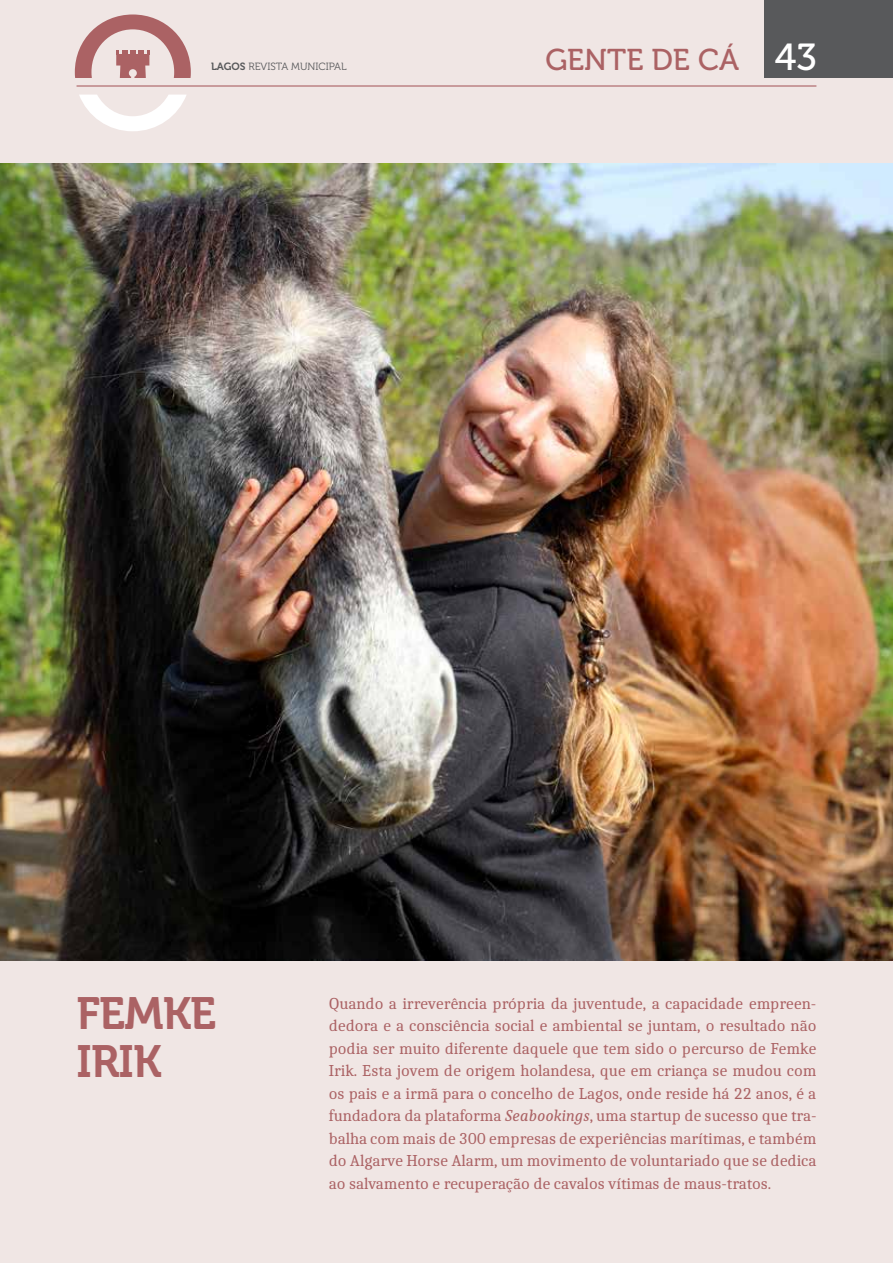
<style>
.page{position:relative;width:893px;height:1263px;background:#f0e6e4}
.page>*{position:absolute;margin:0;border:0;box-sizing:border-box;transform-origin:0 0}
.t1{font:45px/48px "Museo 700";letter-spacing:-.02em;color:#ab6264}
.t2{font:30px "Museo 500";color:#ab6264}
.t3{font:16.5px/22.5px "Caladea";letter-spacing:-.005em;color:#ab6264;text-align:justify}
.t4{font:10.5px "Museo 300";color:#58595b}
.s1{font-family:"Museo 700"}
.s2{font-size:37.5px;color:#fff}
.s3{font-style:italic}
</style>
<div class="page">
<svg style="left:75px;top:14px;width:116px;height:64px"></svg>
<svg style="left:79px;top:95px;width:107px;height:36px"></svg>
<div style="left:764px;top:0;width:129px;height:78px;background:#58595b"></div>
<hr style="left:77px;top:85px;width:739px;height:2px;background:#ab6264">
<img style="left:0;top:163px;width:893px;height:797px">
<p class="t4" style="left:211px;top:60px;width:137px"><span class="s1">LAGOS</span> REVISTA MUNICIPAL</p>
<h2 class="t2" style="left:545px;top:43px;width:273px">GENTE DE CÁ <span class="s2">43</span></h2>
<h1 class="t1" style="left:77px;top:990px;width:139px">FEMKE<br>IRIK</h1>
<p class="t3" style="left:329px;top:991px;width:489px">Quando a irreverência própria da juventude, a capacidade empreen&shy;dedora e a consciência social e ambiental se juntam, o resultado não podia ser muito diferente daquele que tem sido o percurso de Femke Irik. Esta jovem de origem holandesa, que em criança se mudou com os pais e a irmã para o concelho de Lagos, onde reside há 22 anos, é a fundadora da plataforma <span class="s3">Seabookings</span>, uma startup de sucesso que tra&shy;balha com mais de 300 empresas de experiências marítimas, e também do Algarve Horse Alarm, um movimento de voluntariado que se dedica ao salvamento e recuperação de cavalos vítimas de maus-tratos.</p>
</div>
